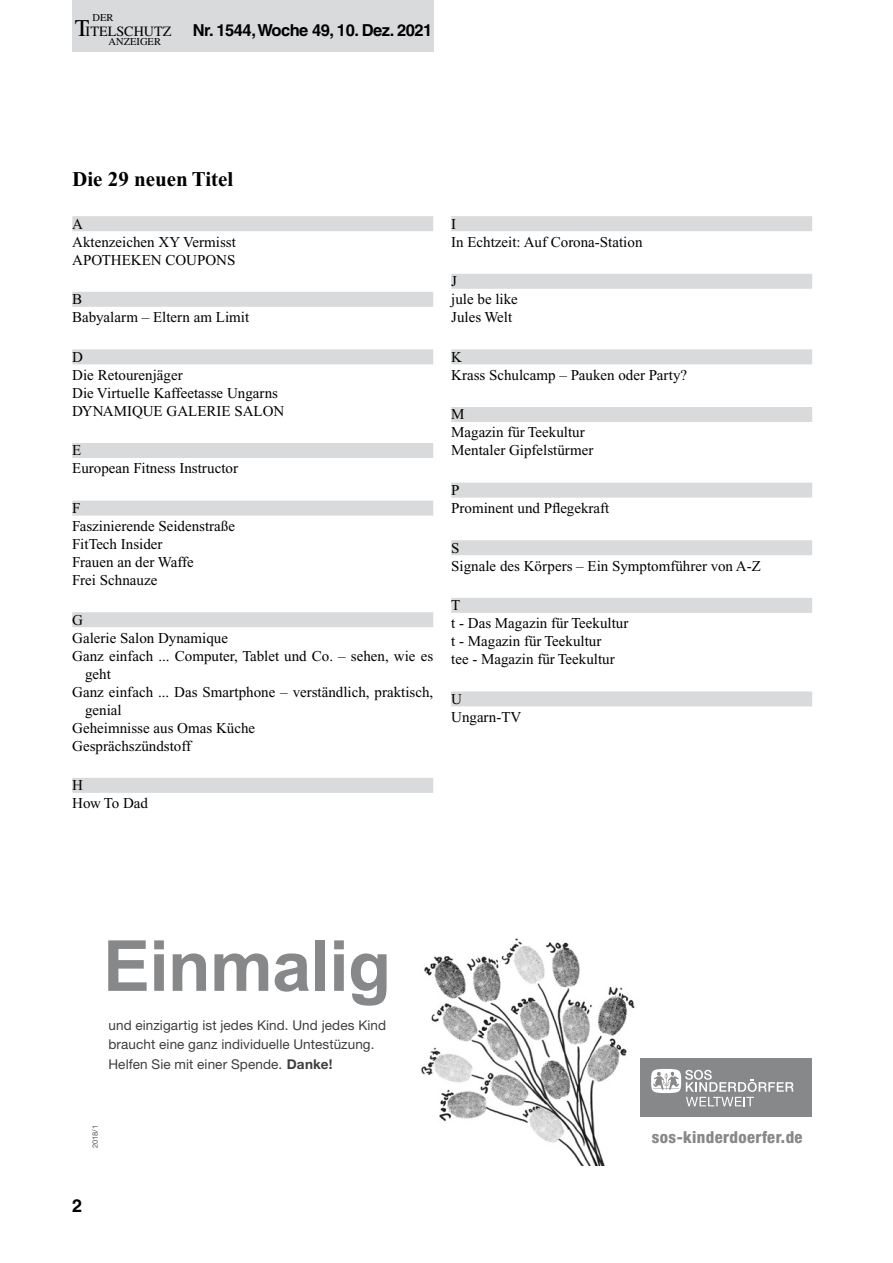
<style>
.page{position:relative;width:893px;height:1263px;background:#fff}
.page>*{position:absolute;margin:0;border:0;box-sizing:border-box;transform-origin:0 0}
.t1{font:700 70.5px "Arial";letter-spacing:-.01em;color:#87888a}
.R-Überschrift{font:700 21px "Times New Roman";color:#000}
.t2{font:700 18px "Helvetica";color:#000}
.t3{font:700 16.5px "Helvetica";letter-spacing:-.03em;color:#000}
.t4{font:800 condensed 16.5px "Helvetica Neue";letter-spacing:.025em;color:#87888a}
.A-Index{font:15px/18px "Times New Roman";color:#000}
.A-Index-Alpha{font:15px "Times New Roman";color:#000}
.t5{font:14.25px "Times";color:#000}
.t6{font:13.5px/19.5px "Helvetica Neue";letter-spacing:.01em;color:#3e3d40}
.t7{font:10.5px "Times";color:#000}
.t8{font:7.5px "Helvetica Neue";color:#58585a}
.s1{font-size:24px}
.s2{font-weight:700}
</style>
<div class="page">
<div style="left:72px;top:0;width:362px;height:51px;background:#d9dadb"></div>
<div style="left:72px;top:216px;width:361px;height:15px;background:#d9dadb"></div>
<div style="left:72px;top:292px;width:361px;height:15px;background:#d9dadb"></div>
<div style="left:72px;top:349px;width:361px;height:15px;background:#d9dadb"></div>
<div style="left:72px;top:443px;width:361px;height:15px;background:#d9dadb"></div>
<div style="left:72px;top:501px;width:361px;height:15px;background:#d9dadb"></div>
<div style="left:72px;top:612px;width:361px;height:15px;background:#d9dadb"></div>
<div style="left:72px;top:778px;width:361px;height:15px;background:#d9dadb"></div>
<div style="left:451px;top:216px;width:361px;height:15px;background:#d9dadb"></div>
<div style="left:451px;top:274px;width:361px;height:15px;background:#d9dadb"></div>
<div style="left:451px;top:349px;width:361px;height:15px;background:#d9dadb"></div>
<div style="left:451px;top:407px;width:361px;height:15px;background:#d9dadb"></div>
<div style="left:451px;top:483px;width:361px;height:15px;background:#d9dadb"></div>
<div style="left:451px;top:540px;width:361px;height:15px;background:#d9dadb"></div>
<div style="left:451px;top:598px;width:361px;height:15px;background:#d9dadb"></div>
<div style="left:451px;top:691px;width:361px;height:15px;background:#d9dadb"></div>
<img style="left:421px;top:938px;width:220px;height:227px">
<div style="left:641px;top:1058px;width:171px;height:59px;background:#87888a"></div>
<svg style="left:651px;top:1069px;width:143px;height:37px"></svg>
<p class="t7" style="left:93px;top:12px;width:22px">DER</p>
<p class="t5" style="left:75px;top:23px;width:98px"><span class="s1">T</span>ITELSCHUTZ</p>
<p class="t7" style="left:109px;top:35px;width:54px">ANZEIGER</p>
<p class="t3" style="left:193px;top:20px;width:241px">Nr. 1544, Woche 49, 10. Dez. 2021</p>
<p class="R-Überschrift" style="left:72px;top:168px;width:163px">Die 29 neuen Titel</p>
<p class="A-Index-Alpha" style="left:72px;top:215px;width:12px">A</p>
<p class="A-Index" style="left:72px;top:233px;width:165px">Aktenzeichen XY Vermisst</p>
<p class="A-Index" style="left:72px;top:251px;width:165px">APOTHEKEN COUPONS</p>
<p class="A-Index-Alpha" style="left:72px;top:291px;width:12px">B</p>
<p class="A-Index" style="left:72px;top:308px;width:178px">Babyalarm – Eltern am Limit</p>
<p class="A-Index-Alpha" style="left:72px;top:349px;width:12px">D</p>
<p class="A-Index" style="left:72px;top:366px;width:112px">Die Retourenjäger</p>
<p class="A-Index" style="left:72px;top:384px;width:207px">Die Virtuelle Kaffeetasse Ungarns</p>
<p class="A-Index" style="left:72px;top:402px;width:214px">DYNAMIQUE GALERIE SALON</p>
<p class="A-Index-Alpha" style="left:72px;top:442px;width:11px">E</p>
<p class="A-Index" style="left:72px;top:459px;width:167px">European Fitness Instructor</p>
<p class="A-Index-Alpha" style="left:72px;top:500px;width:10px">F</p>
<p class="A-Index" style="left:72px;top:517px;width:164px">Faszinierende Seidenstraße</p>
<p class="A-Index" style="left:72px;top:535px;width:92px">FitTech Insider</p>
<p class="A-Index" style="left:72px;top:553px;width:123px">Frauen an der Waffe</p>
<p class="A-Index" style="left:72px;top:571px;width:87px">Frei Schnauze</p>
<p class="A-Index-Alpha" style="left:72px;top:611px;width:12px">G</p>
<p class="A-Index" style="left:72px;top:629px;width:157px">Galerie Salon Dynamique</p>
<p class="A-Index" style="left:85px;top:647px;width:350px;text-indent:-13px">Ganz einfach ... Computer, Tablet und Co. – sehen, wie es geht</p>
<p class="A-Index" style="left:85px;top:683px;width:350px;text-indent:-13px">Ganz einfach ... Das Smartphone – verständlich, praktisch, genial</p>
<p class="A-Index" style="left:72px;top:719px;width:184px">Geheimnisse aus Omas Küche</p>
<p class="A-Index" style="left:72px;top:737px;width:120px">Gesprächszündstoff</p>
<p class="A-Index-Alpha" style="left:72px;top:777px;width:12px">H</p>
<p class="A-Index" style="left:72px;top:794px;width:77px">How To Dad</p>
<p class="A-Index-Alpha" style="left:451px;top:215px;width:6px">I</p>
<p class="A-Index" style="left:451px;top:233px;width:193px">In Echtzeit: Auf Corona-Station</p>
<p class="A-Index-Alpha" style="left:451px;top:273px;width:7px">J</p>
<p class="A-Index" style="left:451px;top:290px;width:68px">jule be like</p>
<p class="A-Index" style="left:451px;top:308px;width:62px">Jules Welt</p>
<p class="A-Index-Alpha" style="left:451px;top:349px;width:12px">K</p>
<p class="A-Index" style="left:451px;top:366px;width:237px">Krass Schulcamp – Pauken oder Party?</p>
<p class="A-Index-Alpha" style="left:451px;top:406px;width:15px">M</p>
<p class="A-Index" style="left:451px;top:423px;width:135px">Magazin für Teekultur</p>
<p class="A-Index" style="left:451px;top:441px;width:144px">Mentaler Gipfelstürmer</p>
<p class="A-Index-Alpha" style="left:451px;top:482px;width:10px">P</p>
<p class="A-Index" style="left:451px;top:499px;width:160px">Prominent und Pflegekraft</p>
<p class="A-Index-Alpha" style="left:451px;top:539px;width:10px">S</p>
<p class="A-Index" style="left:451px;top:557px;width:311px">Signale des Körpers – Ein Symptomführer von A-Z</p>
<p class="A-Index-Alpha" style="left:451px;top:597px;width:11px">T</p>
<p class="A-Index" style="left:451px;top:614px;width:179px">t - Das Magazin für Teekultur</p>
<p class="A-Index" style="left:451px;top:632px;width:152px">t - Magazin für Teekultur</p>
<p class="A-Index" style="left:451px;top:650px;width:165px">tee - Magazin für Teekultur</p>
<p class="A-Index-Alpha" style="left:451px;top:691px;width:12px">U</p>
<p class="A-Index" style="left:451px;top:708px;width:72px">Ungarn-TV</p>
<p class="t1" style="left:103px;top:920px;width:289px">Einmalig</p>
<p class="t6" style="left:108px;top:1015px;width:279px">und einzigartig ist jedes Kind. Und jedes Kind braucht eine ganz individuelle Untestüzung.<br>Helfen Sie mit einer Spende. <span class="s2">Danke!</span></p>
<p class="t8" style="left:91px;top:1148px;width:25px;rotate:-90deg">2018/1</p>
<p class="t2" style="left:72px;top:1194px;width:12px">2</p>
<p class="t4" style="left:652px;top:1127px;width:152px">sos-kinderdoerfer.de</p>
</div>
